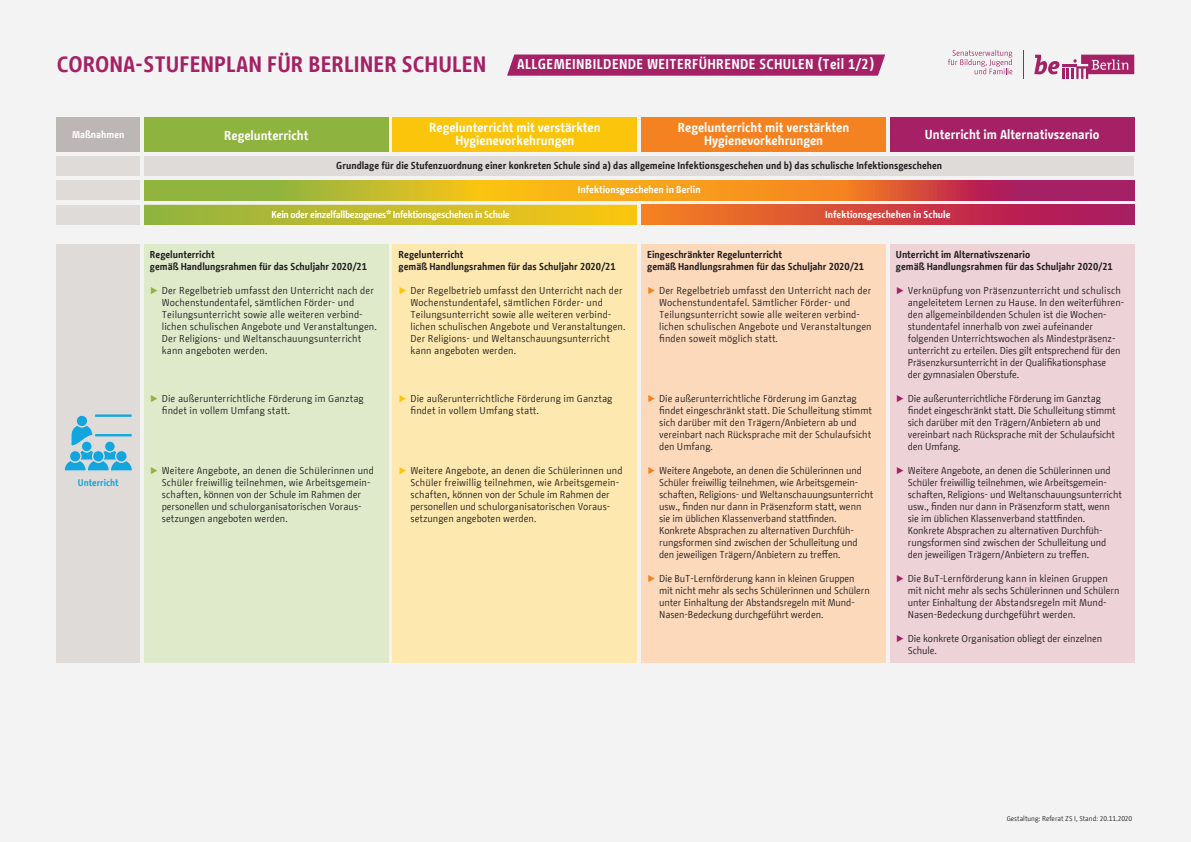
<style>
.page{position:relative;width:1191px;height:842px;background:#f3f3f3}
.page>*{position:absolute;margin:0;border:0;box-sizing:border-box;transform-origin:0 0}
.t1{font:700 22.2px "BMF Change";color:#a52064}
.t2{font:700 14.3px "BMF Change";letter-spacing:.025em;color:#fff;scale:.96 1}
.t3{font:700 13px/13px "BMF Change";color:#fff;text-align:center}
.t4{font:10px/12px "BMF Change";color:#231f20}
.t5{font:700 10px/12px "BMF Change";color:#231f20}
.t6{font:700 10px "BMF Change";color:#fff}
.t7{font:700 10px "BMF Change";letter-spacing:-.03em;color:#fff}
.t8{font:700 9.5px "BMF Change";color:#12a5de}
.t9{font:7px "BMF Change";color:#231f20}
.s1{font-family:"Arial";color:#90b43d}
.s2{font-family:"Arial";color:#fac512}
.s3{font-family:"Arial";color:#f58220}
.s4{font-family:"Arial";color:#a52064}
</style>
<div class="page">
<div style="left:57px;top:244px;width:83px;height:419px;background:#dedbd9"></div>
<svg style="left:64px;top:415px;width:68px;height:56px"></svg>
<hr style="left:95px;top:414px;width:37px;height:3px;background:#12a5de">
<hr style="left:95px;top:434px;width:37px;height:2px;background:#12a5de">
<div style="left:144px;top:244px;width:244px;height:419px;background:#dfeacb"></div>
<div style="left:641px;top:244px;width:244px;height:419px;background:#fcd9bb"></div>
<div style="left:393px;top:244px;width:244px;height:419px;background:#fde8b0"></div>
<div style="left:890px;top:244px;width:244px;height:419px;background:#edd2d7"></div>
<svg style="left:1034px;top:55px;width:100px;height:24px"></svg>
<svg style="left:1023px;top:50px;width:1px;height:29px"></svg>
<svg style="left:948px;top:50px;width:64px;height:24px"></svg>
<div style="left:144px;top:156px;width:990px;height:20px;background:#dedbd9"></div>
<div style="left:57px;top:156px;width:83px;height:20px;background:#dedbd9"></div>
<div style="left:144px;top:117px;width:244px;height:34px;background:#8eb33e"></div>
<div style="left:393px;top:117px;width:244px;height:34px;background:#fbc50c"></div>
<div style="left:641px;top:117px;width:244px;height:34px;background:#f58220"></div>
<div style="left:890px;top:117px;width:244px;height:34px;background:#a52064"></div>
<div style="left:57px;top:117px;width:83px;height:34px;background:#bcb7b5"></div>
<div style="left:57px;top:205px;width:83px;height:20px;background:#dedbd9"></div>
<svg style="left:641px;top:205px;width:493px;height:20px;background:#ce443f"></svg>
<div style="left:145px;top:205px;width:491px;height:19px;background:linear-gradient(to right,#90b342,#fcc512)"></div>
<div style="left:57px;top:180px;width:83px;height:20px;background:#dedbd9"></div>
<svg style="left:144px;top:180px;width:990px;height:20px;background:#ce8a31"></svg>
<div style="left:507px;top:55px;width:378px;height:21px;background:#a52064"></div>
<h1 class="t1" style="left:57px;top:49px;width:431px">CORONA-STUFENPLAN FÜR BERLINER SCHULEN</h1>
<h2 class="t2" style="left:517px;top:54px;width:373px">ALLGEMEINBILDENDE WEITERFÜHRENDE SCHULEN (Teil 1/2)</h2>
<h3 class="t3" style="left:224px;top:129px;width:86px">Regelunterricht</h3>
<h3 class="t3" style="left:429px;top:121px;width:173px">Regelunterricht mit verstärkten<br>Hygienevorkehrungen</h3>
<h3 class="t3" style="left:678px;top:121px;width:173px">Regelunterricht mit verstärkten<br>Hygienevorkehrungen</h3>
<p class="t6" style="left:72px;top:127px;width:54px">Maßnahmen</p>
<h3 class="t3" style="left:925px;top:128px;width:176px">Unterricht im Alternativszenario</h3>
<p class="t5" style="left:336px;top:160px;width:607px">Grundlage für die Stufenzuordnung einer konkreten Schule sind a) das allgemeine Infektionsgeschehen und b) das schulische Infektionsgeschehen</p>
<p class="t6" style="left:578px;top:183px;width:124px">Infektionsgeschehen in Berlin</p>
<p class="t8" style="left:78px;top:475px;width:42px">Unterricht</p>
<p class="t7" style="left:271px;top:207px;width:240px">Kein oder einzelfallbezogenes* Infektionsgeschehen in Schule</p>
<p class="t6" style="left:825px;top:207px;width:127px">Infektionsgeschehen in Schule</p>
<p class="t5" style="left:150px;top:249px;width:218px">Regelunterricht<br>gemäß Handlungsrahmen für das Schuljahr 2020/21</p>
<p class="t4" style="left:162px;top:285px;width:216px;text-indent:-12px"><span class="s1">►</span> Der Regelbetrieb umfasst den Unterricht nach der Wochenstundentafel, sämtlichen Förder- und Teilungsunterricht sowie alle weiteren verbind&shy;lichen schulischen Angebote und Veranstaltungen.<br>Der Religions- und Weltanschauungsunterricht kann angeboten werden.</p>
<p class="t4" style="left:162px;top:393px;width:203px;text-indent:-12px"><span class="s1">►</span> Die außerunterrichtliche Förderung im Ganztag findet in vollem Umfang statt.</p>
<p class="t4" style="left:162px;top:465px;width:214px;text-indent:-12px"><span class="s1">►</span> Weitere Angebote, an denen die Schülerinnen und Schüler freiwillig teilnehmen, wie Arbeitsgemein&shy;schaften, können von der Schule im Rahmen der personellen und schulorganisatorischen Voraus&shy;setzungen angeboten werden.</p>
<p class="t5" style="left:398px;top:249px;width:218px">Regelunterricht<br>gemäß Handlungsrahmen für das Schuljahr 2020/21</p>
<p class="t4" style="left:410px;top:285px;width:216px;text-indent:-12px"><span class="s2">►</span> Der Regelbetrieb umfasst den Unterricht nach der Wochenstundentafel, sämtlichen Förder- und Teilungsunterricht sowie alle weiteren verbind&shy;lichen schulischen Angebote und Veranstaltungen.<br>Der Religions- und Weltanschauungsunterricht kann angeboten werden.</p>
<p class="t4" style="left:410px;top:393px;width:203px;text-indent:-12px"><span class="s2">►</span> Die außerunterrichtliche Förderung im Ganztag findet in vollem Umfang statt.</p>
<p class="t4" style="left:410px;top:465px;width:214px;text-indent:-12px"><span class="s2">►</span> Weitere Angebote, an denen die Schülerinnen und Schüler freiwillig teilnehmen, wie Arbeitsgemein&shy;schaften, können von der Schule im Rahmen der personellen und schulorganisatorischen Voraus&shy;setzungen angeboten werden.</p>
<p class="t5" style="left:647px;top:249px;width:218px">Eingeschränkter Regelunterricht<br>gemäß Handlungsrahmen für das Schuljahr 2020/21</p>
<p class="t4" style="left:659px;top:285px;width:214px;text-indent:-12px"><span class="s3">►</span> Der Regelbetrieb umfasst den Unterricht nach der Wochenstundentafel. Sämtlicher Förder- und Teilungsunterricht sowie alle weiteren verbind&shy;lichen schulischen Angebote und Veranstaltungen finden soweit möglich statt.</p>
<p class="t4" style="left:659px;top:393px;width:214px;text-indent:-12px"><span class="s3">►</span> Die außerunterrichtliche Förderung im Ganztag findet eingeschränkt statt. Die Schulleitung stimmt sich darüber mit den Trägern/Anbietern ab und vereinbart nach Rücksprache mit der Schulaufsicht den Umfang.</p>
<p class="t4" style="left:659px;top:465px;width:216px;text-indent:-12px"><span class="s3">►</span> Weitere Angebote, an denen die Schülerinnen und Schüler freiwillig teilnehmen, wie Arbeitsgemein&shy;schaften, Religions- und Weltanschauungsunterricht usw., finden nur dann in Präsenzform statt, wenn sie im üblichen Klassenverband stattfinden.<br>Konkrete Absprachen zu alternativen Durchfüh&shy;rungsformen sind zwischen der Schulleitung und den jeweiligen Trägern/Anbietern zu treffen.</p>
<p class="t4" style="left:659px;top:573px;width:212px;text-indent:-12px"><span class="s3">►</span> Die BuT-Lernförderung kann in kleinen Gruppen mit nicht mehr als sechs Schülerinnen und Schülern unter Einhaltung der Abstandsregeln mit Mund-Nasen-Bedeckung durchgeführt werden.</p>
<p class="t5" style="left:896px;top:249px;width:218px">Unterricht im Alternativszenario<br>gemäß Handlungsrahmen für das Schuljahr 2020/21</p>
<p class="t4" style="left:907px;top:285px;width:218px;text-indent:-12px"><span class="s4">►</span> Verknüpfung von Präsenzunterricht und schulisch angeleitetem Lernen zu Hause. In den weiterführen&shy;den allgemeinbildenden Schulen ist die Wochen&shy;stundentafel innerhalb von zwei aufeinander folgenden Unterrichtswochen als Mindestpräsenz&shy;unterricht zu erteilen. Dies gilt entsprechend für den Präsenzkursunterricht in der Qualifikationsphase<br>der gymnasialen Oberstufe.</p>
<p class="t4" style="left:907px;top:393px;width:209px;text-indent:-12px"><span class="s4">►</span> Die außerunterrichtliche Förderung im Ganztag findet eingeschränkt statt. Die Schulleitung stimmt sich darüber mit den Trägern/Anbietern ab und vereinbart nach Rücksprache mit der Schulaufsicht den Umfang.</p>
<p class="t4" style="left:907px;top:465px;width:216px;text-indent:-12px"><span class="s4">►</span> Weitere Angebote, an denen die Schülerinnen und Schüler freiwillig teilnehmen, wie Arbeitsgemein&shy;schaften, Religions- und Weltanschauungsunterricht usw., finden nur dann in Präsenzform statt, wenn sie im üblichen Klassenverband stattfinden.<br>Konkrete Absprachen zu alternativen Durchfüh&shy;rungsformen sind zwischen der Schulleitung und den jeweiligen Trägern/Anbietern zu treffen.</p>
<p class="t4" style="left:907px;top:573px;width:213px;text-indent:-12px"><span class="s4">►</span> Die BuT-Lernförderung kann in kleinen Gruppen mit nicht mehr als sechs Schülerinnen und Schülern unter Einhaltung der Abstandsregeln mit Mund-Nasen-Bedeckung durchgeführt werden.</p>
<p class="t4" style="left:907px;top:633px;width:196px;text-indent:-12px"><span class="s4">►</span> Die konkrete Organisation obliegt der einzelnen<br>Schule.</p>
<p class="t9" style="left:1006px;top:813px;width:127px">Gestaltung: Referat ZS I, Stand: 20.11.2020</p>
</div>
